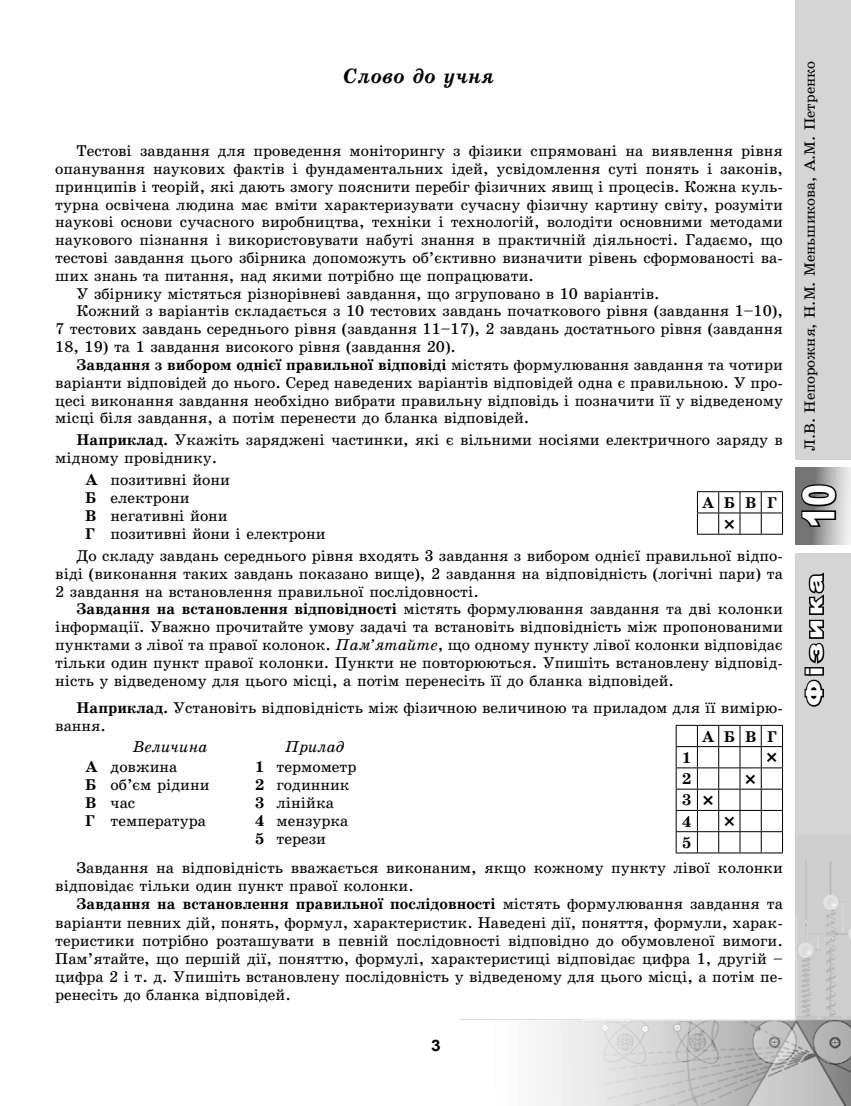
<style>
.page{position:relative;width:851px;height:1106px;background:#fff}
.page>*{position:absolute;margin:0;border:0;box-sizing:border-box;transform-origin:0 0}
.t1{font:900 43.5px "Arial";color:#fff;scale:.75 1}
.t2{font:900 22.95px "Arial";letter-spacing:.15em;color:#fff;scale:1.22 1}
.Пояснювальна_Bold_It{font:italic 700 21px "School Book Alx";color:#000}
.Основний{font:15.75px/17.9px "School Book Alx";color:#000;text-align:justify}
.Vidpovid_ABVG_v_ryad{font:15.75px "School Book Alx";color:#000}
.Tablica_text_1234{font:15.75px "School Book Alx";color:#000}
.Tablica_text_ABVG{font:15.75px "School Book Alx";color:#000}
.Tablica_shapka_Itali{font:italic 15.75px "School Book Alx";color:#000}
.t3{font:700 15.75px/21.3px "School Book Alx";letter-spacing:.655em;color:#000;text-align:justify}
.t4{font:700 15.75px "Arial";color:#000;scale:1.1 1}
.t5{font:15px "School Book Alx";color:#000}
.s1{font-weight:700}
.s2{font-style:italic}
</style>
<div class="page">
<div style="left:795px;top:553px;width:55px;height:553px;background:#d4d4d4"></div>
<svg style="left:804px;top:572px;width:21px;height:135px"></svg>
<div style="left:795px;top:0;width:55px;height:459px;background:#d4d4d4"></div>
<svg style="left:795px;top:468px;width:55px;height:76px;background:#aeaeae"></svg>
<svg style="left:798px;top:482px;width:40px;height:46px;background:#5d5d5d"></svg>
<img style="left:459px;top:835px;width:391px;height:271px">
<svg style="left:697px;top:491px;width:86px;height:44px"></svg>
<svg style="left:675px;top:725px;width:108px;height:128px"></svg>
<p class="Пояснювальна_Bold_It" style="left:343px;top:64px;width:152px">Слово до учня</p>
<p class="Основний" style="left:55px;top:142px;width:729px;text-indent:21px">Тестові завдання для проведення моніторингу з фізики спрямовані на виявлення рівня опанування наукових фактiв i фундаментальних iдей, усвiдомлення сутi понять i законiв, принципiв i теорiй, якi дають змогу пояснити перебiг фiзичних явищ i процесів. Кожна куль&shy;турна освічена людина має вміти характеризувати сучасну фiзичну картину свiту, розумiти науковi основи сучасного виробництва, технiки i технологiй, володiти основними методами наукового пiзнання i використовувати набутi знання в практичнiй дiяльностi. Гадаємо, що тестові завдання цього збірника допоможуть об’єктивно визначити рівень сформованості ва&shy;ших знань та питання, над якими потрібно ще попрацювати.</p>
<p class="Основний" style="left:77px;top:284px;width:584px">У збірнику містяться різнорівневі завдання, що згруповано в 10 варіантів.</p>
<p class="Основний" style="left:55px;top:302px;width:729px;text-indent:21px">Кожний з варіантів складається з 10 тестових завдань початкового рівня (завдання 1–10), 7 тестових завдань середнього рівня (завдання 11–17), 2 завдань достатнього рівня (завдання 18, 19) та 1 завдання високого рівня (завдання 20).</p>
<p class="Основний" style="left:55px;top:356px;width:729px;text-indent:21px"><span class="s1">Завдання з вибором однієї правильної відповіді</span> містять формулювання завдання та чотири варіанти відповідей до нього. Серед наведених варіантів відповідей одна є правильною. У про&shy;цесі виконання завдання необхідно вибрати правильну відповідь і позначити її у відведеному місці біля завдання, а потім перенести до бланка відповідей.</p>
<p class="Основний" style="left:55px;top:431px;width:729px;text-indent:21px"><span class="s1">Наприклад.</span> Укажіть заряджені частинки, які є вільними носіями електричного заряду в мідному провіднику.</p>
<p class="Vidpovid_ABVG_v_ryad" style="left:85px;top:471px;width:146px"><span class="s1">А</span> позитивні йони</p>
<p class="Vidpovid_ABVG_v_ryad" style="left:85px;top:489px;width:106px"><span class="s1">Б</span> електрони</p>
<p class="Vidpovid_ABVG_v_ryad" style="left:85px;top:507px;width:144px"><span class="s1">В</span> негативні йони</p>
<p class="Vidpovid_ABVG_v_ryad" style="left:85px;top:525px;width:242px"><span class="s1">Г</span> позитивні йони і електрони</p>
<p class="Основний" style="left:55px;top:547px;width:729px;text-indent:21px">До складу завдань середнього рівня входять 3 завдання з вибором однієї правильної відпо&shy;віді (виконання таких завдань показано вище), 2 завдання на відповідність (логічні пари) та 2 завдання на встановлення правильної послідовності.</p>
<p class="Основний" style="left:55px;top:600px;width:729px;text-indent:21px"><span class="s1">Завдання на встановлення відповідності</span> містять формулювання завдання та дві колонки інформації. Уважно прочитайте умову задачі та встановіть відповідність між пропонованими пунктами з лівої та правої колонок. <span class="s2">Пам’ятайте</span>, що одному пункту лівої колонки відповідає тільки один пункт правої колонки. Пункти не повторюються. Упишіть встановлену відповід&shy;ність у відведеному для цього місці, а потім перенесіть її до бланка відповідей.</p>
<p class="Основний" style="left:55px;top:698px;width:729px;text-indent:21px"><span class="s1">Наприклад.</span> Установіть відповідність між фізичною величиною та приладом для її вимірю&shy;вання.</p>
<p class="Tablica_shapka_Itali" style="left:133px;top:737px;width:76px">Величина</p>
<p class="Tablica_shapka_Itali" style="left:285px;top:737px;width:61px">Прилад</p>
<p class="Tablica_text_ABVG" style="left:85px;top:757px;width:94px"><span class="s1">А</span> довжина</p>
<p class="Tablica_text_ABVG" style="left:85px;top:776px;width:126px"><span class="s1">Б</span> об’єм рідини</p>
<p class="Tablica_text_ABVG" style="left:85px;top:794px;width:52px"><span class="s1">В</span> час</p>
<p class="Tablica_text_ABVG" style="left:85px;top:812px;width:122px"><span class="s1">Г</span> температура</p>
<p class="t3" style="left:701px;top:492px;width:77px">АБВГ</p>
<p class="t3" style="left:701px;top:726px;width:77px">АБВГ</p>
<p class="t3" style="left:682px;top:747px;width:11px">1<br>2<br>3<br>4<br>5</p>
<p class="Tablica_text_1234" style="left:255px;top:757px;width:103px"><span class="s1">1</span> термометр</p>
<p class="Tablica_text_1234" style="left:255px;top:776px;width:96px"><span class="s1">2</span> годинник</p>
<p class="Tablica_text_1234" style="left:255px;top:794px;width:80px"><span class="s1">3</span> лінійка</p>
<p class="Tablica_text_1234" style="left:255px;top:812px;width:95px"><span class="s1">4</span> мензурка</p>
<p class="Tablica_text_1234" style="left:255px;top:830px;width:72px"><span class="s1">5</span> терези</p>
<p class="Основний" style="left:55px;top:859px;width:729px;text-indent:21px">Завдання на відповідність вважається виконаним, якщо кожному пункту лівої колонки відповідає тільки один пункт правої колонки.</p>
<p class="Основний" style="left:55px;top:895px;width:729px;text-indent:21px"><span class="s1">Завдання на встановлення правильної послідовності</span> містять формулювання завдання та варіанти певних дій, понять, формул, характеристик. Наведені дії, поняття, формули, харак&shy;теристики потрібно розташувати в певній послідовності відповідно до обумовленої вимоги.<br>Пам’ятайте, що першій дії, поняттю, формулі, характеристиці відповідає цифра 1, другій – цифра 2 і т. д. Упишіть встановлену послідовність у відведеному для цього місці, а потім пе&shy;ренесіть до бланка відповідей.</p>
<p class="t4" style="left:431px;top:1034px;width:10px">3</p>
<p class="t5" style="left:801px;top:451px;width:391px;rotate:-90deg">Л.В. Непорожня, Н.М. Меньшикова, А.М. Петренко</p>
<h1 class="t1" style="left:787px;top:528px;width:60px;rotate:-90deg">10</h1>
<h2 class="t2" style="left:797px;top:706px;width:110px;rotate:-90deg">Фізика</h2>
</div>
